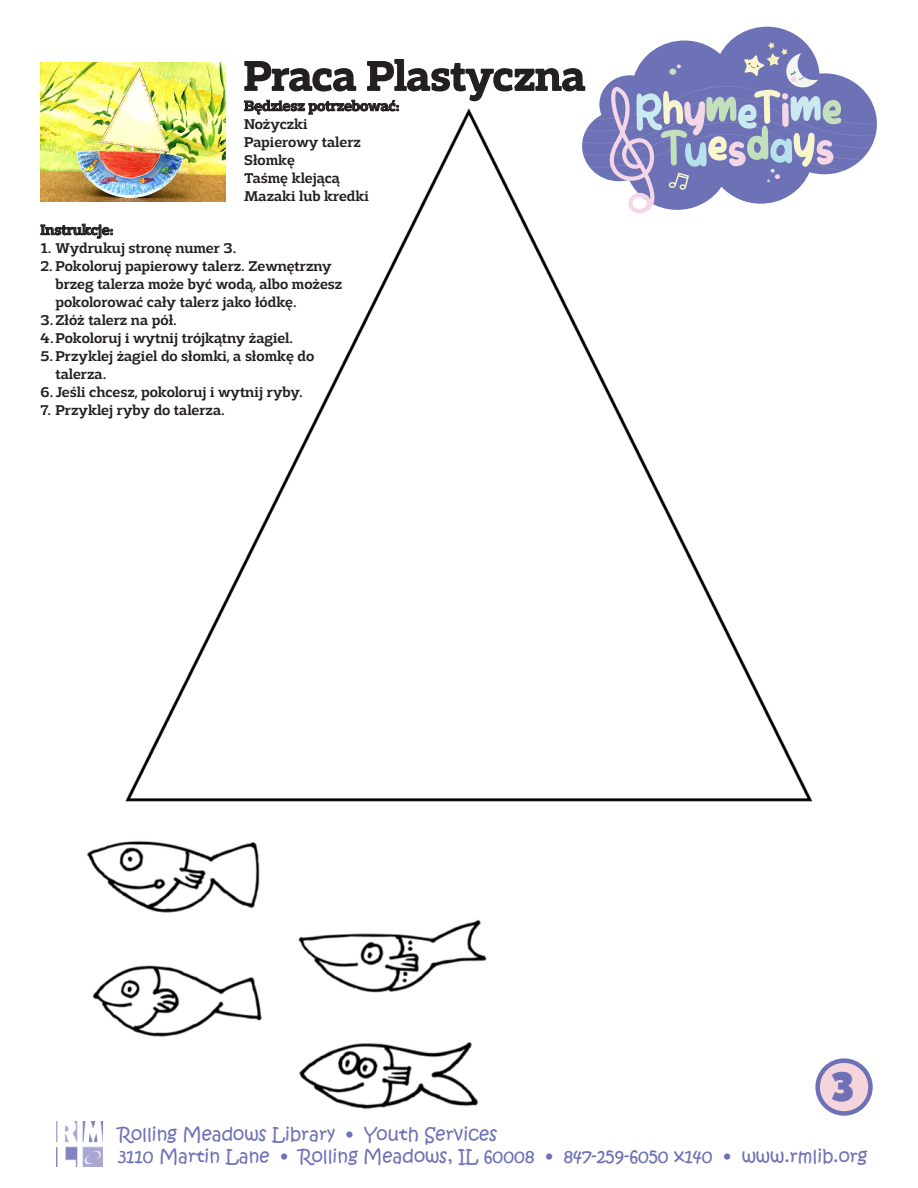
<style>
.page{position:relative;width:918px;height:1188px;background:#fff}
.page>*{position:absolute;margin:0;border:0;box-sizing:border-box;transform-origin:0 0}
.t1{font:500 43.5px "Adria Slab W00";color:#231f20}
.t2{font:900 43.5px "Kabob";color:#6d71b5}
.t3{font:18px "Kristen ITC";color:#6d71b5}
.t4{font:500 15px "Adria Slab W00";color:#231f20}
</style>
<div class="page">
<img style="left:40px;top:62px;width:833px;height:1105px">
<svg style="left:672px;top:26px;width:133px;height:16px"></svg>
<img style="left:57px;top:1121px;width:46px;height:45px">
<div style="left:818px;top:1061px;width:52px;height:52px;background:#f5d4db;border-radius:50%"></div>
<div style="left:815px;top:1058px;width:58px;height:58px;border:4px solid #6d71b5;border-radius:50%"></div>
<svg style="left:244px;top:42px;width:633px;height:171px"></svg>
<svg style="left:40px;top:223px;width:73px;height:16px"></svg>
<img style="left:41px;top:63px;width:185px;height:138px">
<p class="t1" style="left:244px;top:51px;width:343px">Praca Plastyczna</p>
<p class="t4" style="left:244px;top:97px;width:157px">Będziesz potrzebować:</p>
<p class="t4" style="left:244px;top:115px;width:65px">Nożyczki</p>
<p class="t4" style="left:244px;top:133px;width:118px">Papierowy talerz</p>
<p class="t4" style="left:244px;top:151px;width:52px">Słomkę</p>
<p class="t4" style="left:244px;top:169px;width:97px">Taśmę klejącą</p>
<p class="t4" style="left:244px;top:187px;width:126px">Mazaki lub kredki</p>
<p class="t4" style="left:41px;top:221px;width:74px">Instrukcje:</p>
<p class="t4" style="left:41px;top:239px;width:197px">1. Wydrukuj stronę numer 3.</p>
<p class="t4" style="left:41px;top:257px;width:293px">2. Pokoloruj papierowy talerz. Zewnętrzny</p>
<p class="t4" style="left:56px;top:275px;width:288px">brzeg talerza może być wodą, albo możesz</p>
<p class="t4" style="left:56px;top:293px;width:243px">pokolorować cały talerz jako łódkę.</p>
<p class="t4" style="left:41px;top:311px;width:138px">3.Złóż talerz na pół.</p>
<p class="t4" style="left:41px;top:329px;width:254px">4.Pokoloruj i wytnij trójkątny żagiel.</p>
<p class="t4" style="left:41px;top:347px;width:275px">5.Przyklej żagiel do słomki, a słomkę do</p>
<p class="t4" style="left:56px;top:365px;width:52px">talerza.</p>
<p class="t4" style="left:41px;top:383px;width:264px">6. Jeśli chcesz, pokoloruj i wytnij ryby.</p>
<p class="t4" style="left:41px;top:401px;width:186px">7. Przyklej ryby do talerza.</p>
<p class="t2" style="left:830px;top:1061px;width:25px">3</p>
<p class="t3" style="left:118px;top:1123px;width:381px">Rolling Meadows Library • Youth Services</p>
<p class="t3" style="left:118px;top:1144px;width:751px">3110 Martin Lane • Rolling Meadows, IL 60008 • 847-259-6050 x140 • www.rmlib.org</p>
</div>
